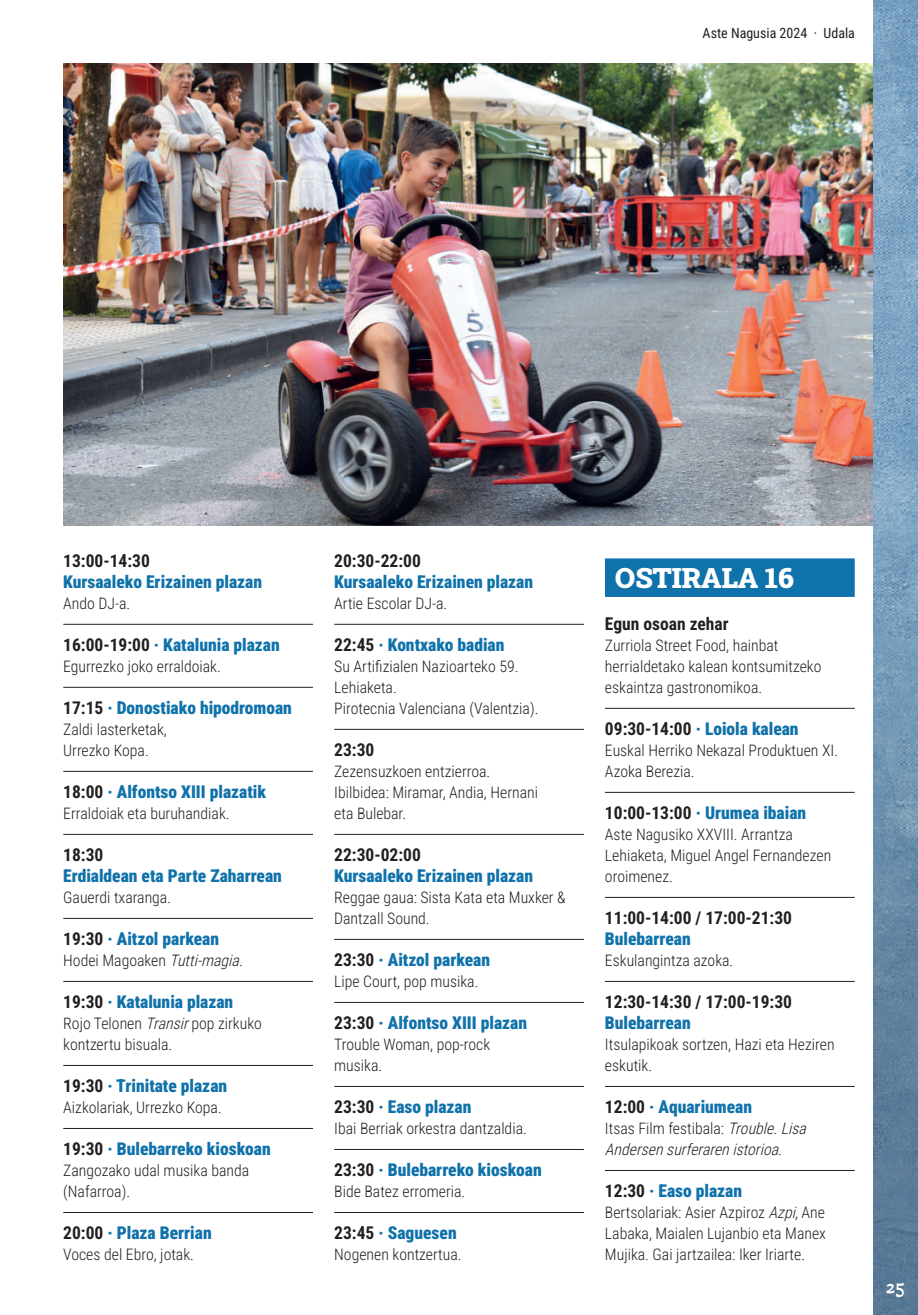
<style>
.page{position:relative;width:918px;height:1315px;background:#fff}
.page>*{position:absolute;margin:0;border:0;box-sizing:border-box;transform-origin:0 0}
.t1{font:28px "Roboto Slab";color:#fff}
.t2{font:21px "Akaya Kanadaka";color:#fff}
.t3{font:900 17.5px "Roboto Condensed";color:#1072aa}
.t4{font:700 17.5px "Roboto Condensed";color:#231f20}
.t5{font:300 15.75px/21px "Roboto Condensed";color:#231f20}
.t6{font:italic 300 15.75px/21px "Roboto Condensed";color:#231f20}
.t7{font:14px "Roboto Condensed";color:#231f20}
.s1{font-weight:700;color:#231f20}
.s2{font-style:italic}
.s3{font-style:normal}
</style>
<div class="page">
<hr style="left:63px;top:624px;width:250px;height:1px;background:#231f20">
<hr style="left:63px;top:687px;width:250px;height:1px;background:#231f20">
<hr style="left:63px;top:771px;width:250px;height:1px;background:#231f20">
<hr style="left:63px;top:834px;width:250px;height:1px;background:#231f20">
<hr style="left:63px;top:918px;width:250px;height:1px;background:#231f20">
<hr style="left:63px;top:981px;width:250px;height:1px;background:#231f20">
<hr style="left:63px;top:1065px;width:250px;height:1px;background:#231f20">
<hr style="left:63px;top:1128px;width:250px;height:1px;background:#231f20">
<hr style="left:63px;top:1212px;width:250px;height:1px;background:#231f20">
<hr style="left:334px;top:624px;width:250px;height:1px;background:#231f20">
<hr style="left:334px;top:729px;width:250px;height:1px;background:#231f20">
<hr style="left:334px;top:834px;width:250px;height:1px;background:#231f20">
<hr style="left:334px;top:939px;width:250px;height:1px;background:#231f20">
<hr style="left:334px;top:1002px;width:250px;height:1px;background:#231f20">
<hr style="left:334px;top:1086px;width:250px;height:1px;background:#231f20">
<hr style="left:334px;top:1149px;width:250px;height:1px;background:#231f20">
<hr style="left:334px;top:1212px;width:250px;height:1px;background:#231f20">
<div style="left:605px;top:558px;width:249px;height:39px;background:#1072aa"></div>
<hr style="left:605px;top:708px;width:249px;height:1px;background:#231f20">
<hr style="left:605px;top:792px;width:249px;height:1px;background:#231f20">
<hr style="left:605px;top:897px;width:249px;height:1px;background:#231f20">
<hr style="left:605px;top:981px;width:249px;height:1px;background:#231f20">
<hr style="left:605px;top:1086px;width:249px;height:1px;background:#231f20">
<hr style="left:605px;top:1170px;width:249px;height:1px;background:#231f20">
<img style="left:63px;top:63px;width:810px;height:462px">
<img style="left:873px;top:0;width:45px;height:1315px">
<p class="t7" style="left:702px;top:24px;width:154px">Aste Nagusia 2024 · Udala</p>
<p class="t4" style="left:63px;top:549px;width:88px">13:00-14:30</p>
<p class="t3" style="left:63px;top:570px;width:200px">Kursaaleko Erizainen plazan</p>
<p class="t5" style="left:63px;top:592px;width:69px">Ando DJ-a.</p>
<p class="t3" style="left:63px;top:633px;width:218px"><span class="s1">16:00-19:00</span> · Katalunia plazan</p>
<p class="t5" style="left:63px;top:655px;width:159px">Egurrezko joko erraldoiak.</p>
<p class="t3" style="left:63px;top:696px;width:230px"><span class="s1">17:15</span> · Donostiako hipodromoan</p>
<p class="t5" style="left:63px;top:718px;width:105px">Zaldi lasterketak,<br>Urrezko Kopa.</p>
<p class="t3" style="left:63px;top:780px;width:204px"><span class="s1">18:00</span> · Alfontso XIII plazatik</p>
<p class="t5" style="left:63px;top:802px;width:168px">Erraldoiak eta buruhandiak.</p>
<p class="t4" style="left:63px;top:843px;width:42px">18:30</p>
<p class="t3" style="left:63px;top:864px;width:220px">Erdialdean eta Parte Zaharrean</p>
<p class="t5" style="left:63px;top:886px;width:109px">Gauerdi txaranga.</p>
<p class="t3" style="left:63px;top:927px;width:157px"><span class="s1">19:30</span> · Aitzol parkean</p>
<p class="t5" style="left:63px;top:949px;width:182px">H o d e i M a g o a ke n <span class="s2">Tutti-magia</span>.</p>
<p class="t3" style="left:63px;top:990px;width:172px"><span class="s1">19:30</span> · Katalunia plazan</p>
<p class="t5" style="left:63px;top:1012px;width:200px">Rojo Telonen <span class="s2">Transir</span>pop zirkuko kontzertu bisuala.</p>
<p class="t3" style="left:63px;top:1074px;width:165px"><span class="s1">19:30</span> · Trinitate plazan</p>
<p class="t5" style="left:63px;top:1096px;width:160px">Aizkolariak, Urrezko Kopa.</p>
<p class="t3" style="left:63px;top:1137px;width:209px"><span class="s1">19:30</span> · Bulebarreko kioskoan</p>
<p class="t5" style="left:63px;top:1159px;width:187px">Zangozako udal musika banda (Nafarroa).</p>
<p class="t3" style="left:63px;top:1221px;width:150px"><span class="s1">20:00</span> · Plaza Berrian</p>
<p class="t5" style="left:63px;top:1243px;width:132px">Voces del Ebro, jotak.</p>
<p class="t4" style="left:334px;top:549px;width:88px">20:30-22:00</p>
<p class="t3" style="left:334px;top:570px;width:200px">Kursaaleko Erizainen plazan</p>
<p class="t5" style="left:334px;top:592px;width:115px">Artie Escolar DJ-a.</p>
<p class="t3" style="left:334px;top:633px;width:172px"><span class="s1">22:45</span> · Kontxako badian</p>
<p class="t5" style="left:334px;top:655px;width:206px">Su Artifizialen Nazioarteko 59.<br>Lehiaketa.<br>Pirotecnia Valenciana (Valentzia).</p>
<p class="t4" style="left:334px;top:738px;width:42px">23:30</p>
<p class="t5" style="left:334px;top:760px;width:205px">Zezensuzkoen entzierroa.<br>Ibilbidea: Miramar, Andia, Hernani eta Bulebar.</p>
<p class="t4" style="left:334px;top:843px;width:88px">22:30-02:00</p>
<p class="t3" style="left:334px;top:864px;width:200px">Kursaaleko Erizainen plazan</p>
<p class="t5" style="left:334px;top:886px;width:233px">Reggae gaua: Sista Kata eta Muxker &amp;<br>Dantzall Sound.</p>
<p class="t3" style="left:334px;top:948px;width:157px"><span class="s1">23:30</span> · Aitzol parkean</p>
<p class="t5" style="left:334px;top:970px;width:146px">Lipe Court, pop musika.</p>
<p class="t3" style="left:334px;top:1011px;width:194px"><span class="s1">23:30</span> · Alfontso XIII plazan</p>
<p class="t5" style="left:334px;top:1033px;width:157px">Trouble Woman, pop-rock musika.</p>
<p class="t3" style="left:334px;top:1095px;width:139px"><span class="s1">23:30</span> · Easo plazan</p>
<p class="t5" style="left:334px;top:1117px;width:194px">Ibai Berriak orkestra dantzaldia.</p>
<p class="t3" style="left:334px;top:1158px;width:209px"><span class="s1">23:30</span> · Bulebarreko kioskoan</p>
<p class="t5" style="left:334px;top:1180px;width:133px">Bide Batez erromeria.</p>
<p class="t3" style="left:334px;top:1221px;width:124px"><span class="s1">23:45</span> · Saguesen</p>
<p class="t5" style="left:334px;top:1243px;width:129px">Nogenen kontzertua.</p>
<h1 class="t1" style="left:615px;top:559px;width:180px">OSTIRALA 16</h1>
<p class="t4" style="left:605px;top:612px;width:125px">Egun osoan zehar</p>
<p class="t5" style="left:605px;top:634px;width:218px">Zurriola Street Food, hainbat herrialdetako kalean kontsumitzeko eskaintza gastronomikoa.</p>
<p class="t3" style="left:605px;top:717px;width:195px"><span class="s1">09:30-14:00</span> · Loiola kalean</p>
<p class="t5" style="left:605px;top:739px;width:235px">Euskal Herriko Nekazal Produktuen XI.<br>Azoka Berezia.</p>
<p class="t3" style="left:605px;top:801px;width:203px"><span class="s1">10:00-13:00</span> · Urumea ibaian</p>
<p class="t5" style="left:605px;top:823px;width:228px">Aste Nagusiko XXVIII. Arrantza<br>Lehiaketa, Miguel Angel Fernandezen oroimenez.</p>
<p class="t4" style="left:605px;top:906px;width:189px">11:00-14:00 / 17:00-21:30</p>
<p class="t3" style="left:605px;top:927px;width:87px">Bulebarrean</p>
<p class="t5" style="left:605px;top:949px;width:130px">Eskulangintza azoka.</p>
<p class="t4" style="left:605px;top:990px;width:189px">12:30-14:30 / 17:00-19:30</p>
<p class="t3" style="left:605px;top:1011px;width:87px">Bulebarrean</p>
<p class="t5" style="left:605px;top:1033px;width:231px">Itsulapikoak sortzen, Hazi eta Heziren eskutik.</p>
<p class="t3" style="left:605px;top:1095px;width:149px"><span class="s1">12:00</span> · Aquariumean</p>
<p class="t6" style="left:605px;top:1117px;width:207px"><span class="s3">Itsas Film festibala:</span> Trouble.Lisa<br>Andersensurferarenistorioa<span class="s3">.</span></p>
<p class="t3" style="left:605px;top:1179px;width:139px"><span class="s1">12:30</span> · Easo plazan</p>
<p class="t5" style="left:605px;top:1201px;width:222px;text-align:justify">Bertsolariak: Asier Azpiroz <span class="s2">Azpi</span>, Ane Labaka, Maialen Lujanbio eta Manex Mujika. Gai jartzailea: Iker Iriarte.</p>
<h2 class="t2" style="left:886px;top:1273px;width:20px">25</h2>
</div>
